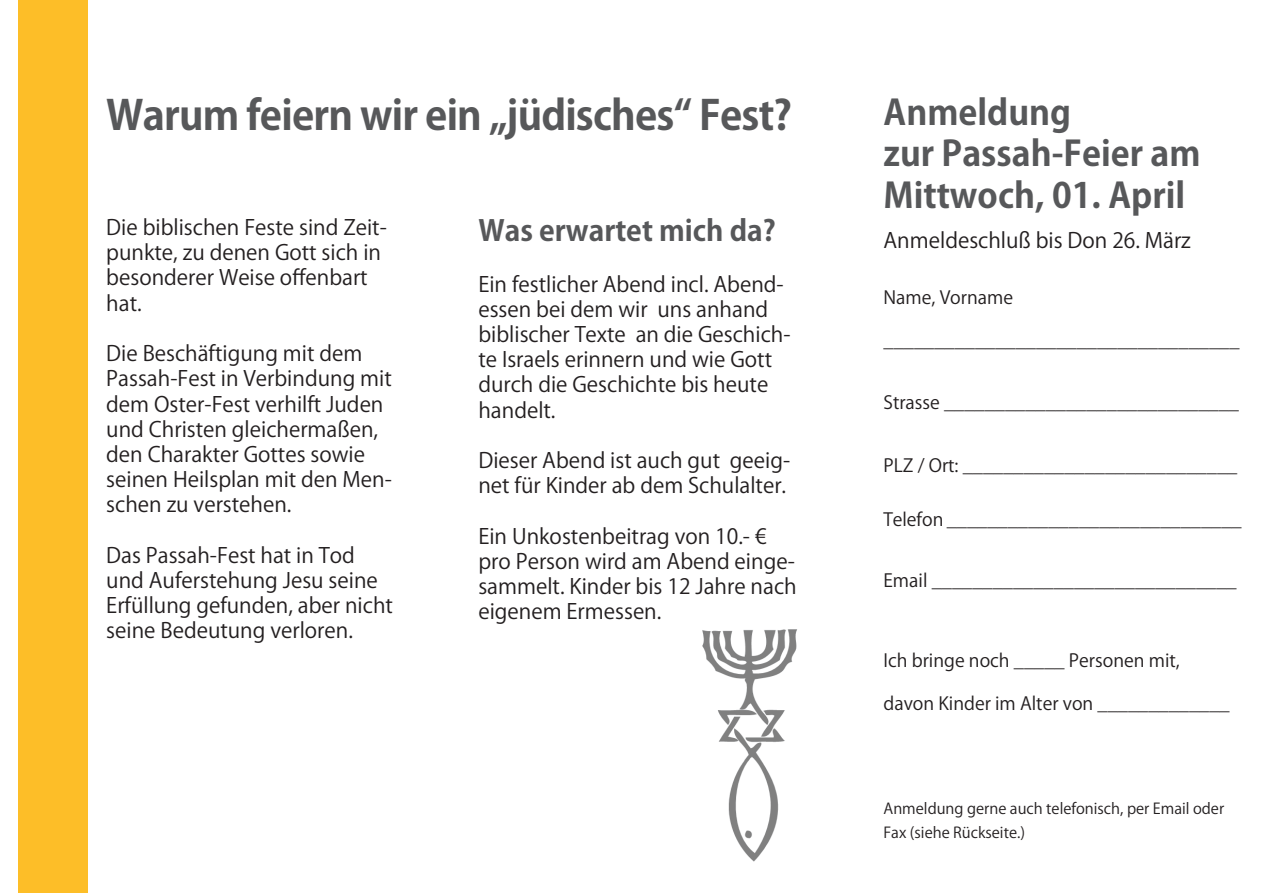
<style>
.page{position:relative;width:1263px;height:893px;background:#fff}
.page>*{position:absolute;margin:0;border:0;box-sizing:border-box;transform-origin:0 0}
.t1{font:700 40.5px "Koz Go Pro";letter-spacing:-.02em;color:#57585a}
.t2{font:700 34.5px/41.4px "Koz Go Pro";color:#57585a}
.t3{font:700 28.5px "Koz Go Pro";color:#57585a}
.t4{font:21px/25.2px "Koz Go Pro";color:#231f20}
.t5{font:18px "Koz Go Pro";color:#231f20}
.t6{font:15px/24px "Koz Go Pro";color:#231f20}
</style>
<div class="page">
<div style="left:19px;top:0;width:69px;height:893px;background:#fdbe28"></div>
<img style="left:703px;top:629px;width:94px;height:233px">
<h1 class="t1" style="left:106px;top:89px;width:687px">Warum feiern wir ein „jüdisches“ Fest?</h1>
<p class="t4" style="left:106px;top:215px;width:282px">Die biblischen Feste sind Zeit&shy;punkte, zu denen Gott sich in besonderer Weise offenbart hat.</p>
<p class="t4" style="left:106px;top:341px;width:287px">Die Beschäftigung mit dem<br>Passah-Fest in Verbindung mit dem Oster-Fest verhilft Juden und Christen gleichermaßen, den Charakter Gottes sowie seinen Heilsplan mit den Men&shy;schen zu verstehen.</p>
<p class="t4" style="left:106px;top:543px;width:288px">Das Passah-Fest hat in Tod und Auferstehung Jesu seine<br>Erfüllung gefunden, aber nicht seine Bedeutung verloren.</p>
<h3 class="t3" style="left:478px;top:212px;width:299px">Was erwartet mich da?</h3>
<p class="t4" style="left:478px;top:272px;width:314px">Ein festlicher Abend incl. Abend&shy;essen bei dem wir uns anhand biblischer Texte an die Geschich&shy;te Israels erinnern und wie Gott durch die Geschichte bis heute handelt.</p>
<p class="t4" style="left:478px;top:448px;width:313px">Dieser Abend ist auch gut geeig&shy;net für Kinder ab dem Schulalter.</p>
<p class="t4" style="left:478px;top:524px;width:320px">Ein Unkostenbeitrag von 10.- € pro Person wird am Abend einge&shy;sammelt. Kinder bis 12 Jahre nach eigenem Ermessen.</p>
<h2 class="t2" style="left:883px;top:94px;width:318px">Anmeldung<br>zur Passah-Feier am<br>Mittwoch, 01. April</h2>
<p class="t4" style="left:883px;top:228px;width:309px">Anmeldeschluß bis Don 26. März</p>
<p class="t5" style="left:883px;top:285px;width:131px">Name, Vorname</p>
<p class="t5" style="left:883px;top:329px;width:357px">___________________________________</p>
<p class="t5" style="left:883px;top:390px;width:357px">Strasse _____________________________</p>
<p class="t5" style="left:883px;top:453px;width:355px">PLZ / Ort: ___________________________</p>
<p class="t5" style="left:883px;top:507px;width:360px">Telefon _____________________________</p>
<p class="t5" style="left:883px;top:569px;width:355px">Email ______________________________</p>
<p class="t5" style="left:883px;top:648px;width:298px">Ich bringe noch _____ Personen mit,</p>
<p class="t5" style="left:883px;top:692px;width:348px">davon Kinder im Alter von _____________</p>
<p class="t6" style="left:883px;top:796px;width:342px">Anmeldung gerne auch telefonisch, per Email oder<br>Fax (siehe Rückseite.)</p>
</div>
